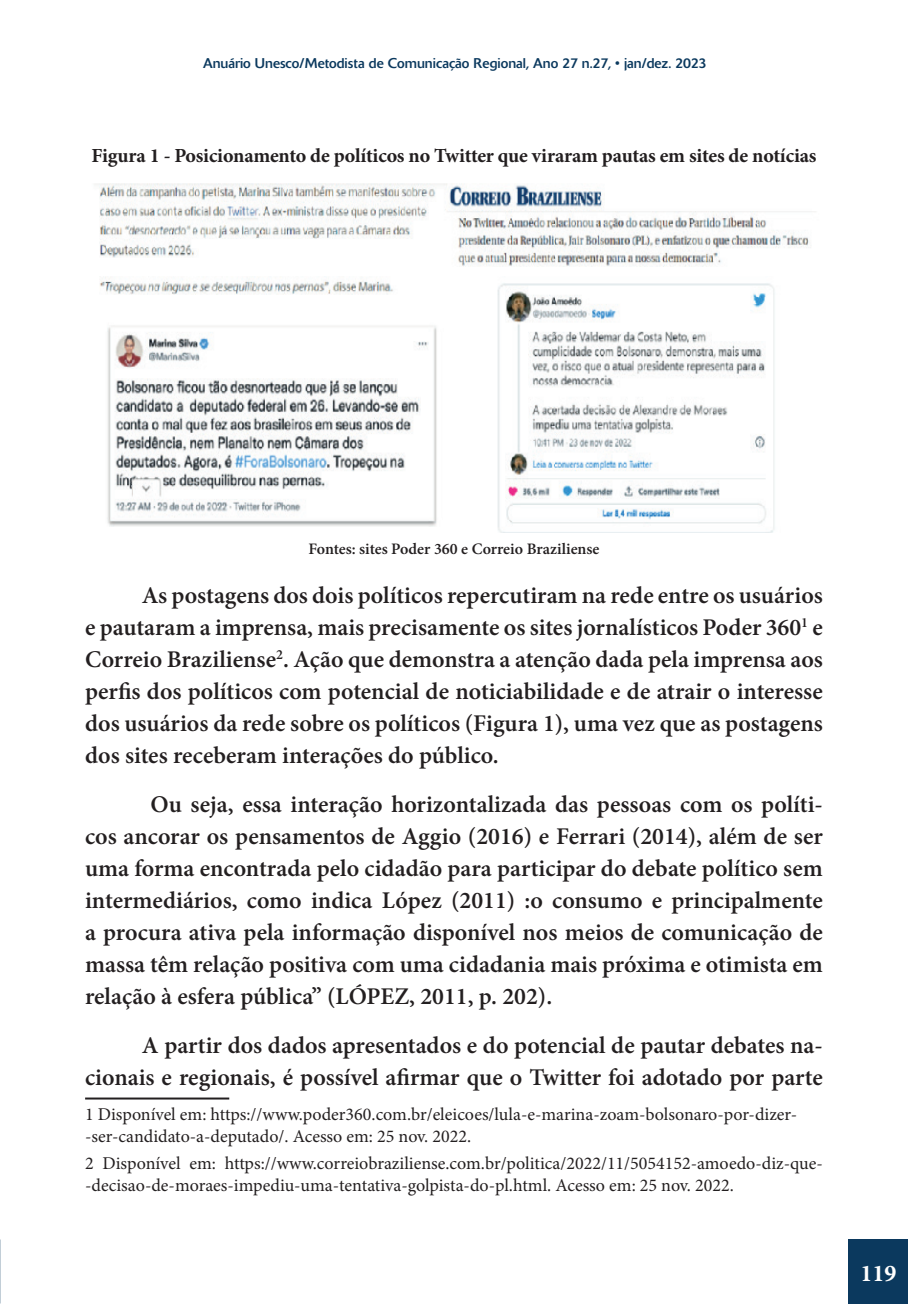
<style>
.page{position:relative;width:908px;height:1304px;background:#fff}
.page>*{position:absolute;margin:0;border:0;box-sizing:border-box;transform-origin:0 0}
.t1{font:600 24px/32px "Minion Pro";color:#231f20;text-align:justify}
.t2{font:700 24px "Minion Pro";color:#fff}
.t3{font:700 20px "Minion Pro";letter-spacing:-.01em;color:#231f20}
.t4{font:18px/21.6px "Minion Pro";color:#231f20}
.t5{font:600 16px "Minion Pro";color:#231f20}
.t6{font:14px "Delta";color:#0b395e}
</style>
<div class="page">
<div style="left:848px;top:1239px;width:59px;height:65px;background:#0b395e"></div>
<hr style="left:85px;top:1097px;width:144px;height:2px;background:#231f20">
<img style="left:95px;top:183px;width:720px;height:350px">
<p class="t6" style="left:203px;top:55px;width:505px">Anuário Unesco/Metodista de Comunicação Regional, Ano 27 n.27, • jan/dez. 2023</p>
<p class="t3" style="left:91px;top:141px;width:726px">Figura 1 - Posicionamento de políticos no Twitter que viraram pautas em sites de notícias</p>
<p class="t5" style="left:308px;top:538px;width:292px">Fontes: sites Poder 360 e Correio Braziliense</p>
<p class="t1" style="left:85px;top:579px;width:739px;text-indent:57px">As postagens dos dois políticos repercutiram na rede entre os usuários e pautaram a imprensa, mais precisamente os sites jornalísticos Poder 360<sup>1</sup> e Correio Braziliense<sup>2</sup>. Ação que demonstra a atenção dada pela imprensa aos perfis dos políticos com potencial de noticiabilidade e de atrair o interesse dos usuários da rede sobre os políticos (Figura 1), uma vez que as postagens dos sites receberam interações do público.</p>
<p class="t1" style="left:85px;top:788px;width:739px;text-indent:65px">Ou seja, essa interação horizontalizada das pessoas com os políti&shy;cos ancorar os pensamentos de Aggio (2016) e Ferrari (2014), além de ser uma forma encontrada pelo cidadão para participar do debate político sem intermediários, como indica López (2011) :o consumo e principalmente a procura ativa pela informação disponível nos meios de comunicação de massa têm relação positiva com uma cidadania mais próxima e otimista em relação à esfera pública” (LÓPEZ, 2011, p. 202).</p>
<p class="t1" style="left:85px;top:1029px;width:739px;text-align:right">A partir dos dados apresentados e do potencial de pautar debates na&shy;cionais e regionais, é possível afirmar que o Twitter foi adotado por parte</p>
<p class="t4" style="left:85px;top:1104px;width:713px">1 Disponível em: https://www.poder360.com.br/eleicoes/lula-e-marina-zoam-bolsonaro-por-dizer--ser-candidato-a-deputado/. Acesso em: 25 nov. 2022.</p>
<p class="t4" style="left:85px;top:1152px;width:739px">2 Disponível em: https://www.correiobraziliense.com.br/politica/2022/11/5054152-amoedo-diz-que--decisao-de-moraes-impediu-uma-tentativa-golpista-do-pl.html. Acesso em: 25 nov. 2022.</p>
<p class="t2" style="left:860px;top:1257px;width:37px">119</p>
</div>
